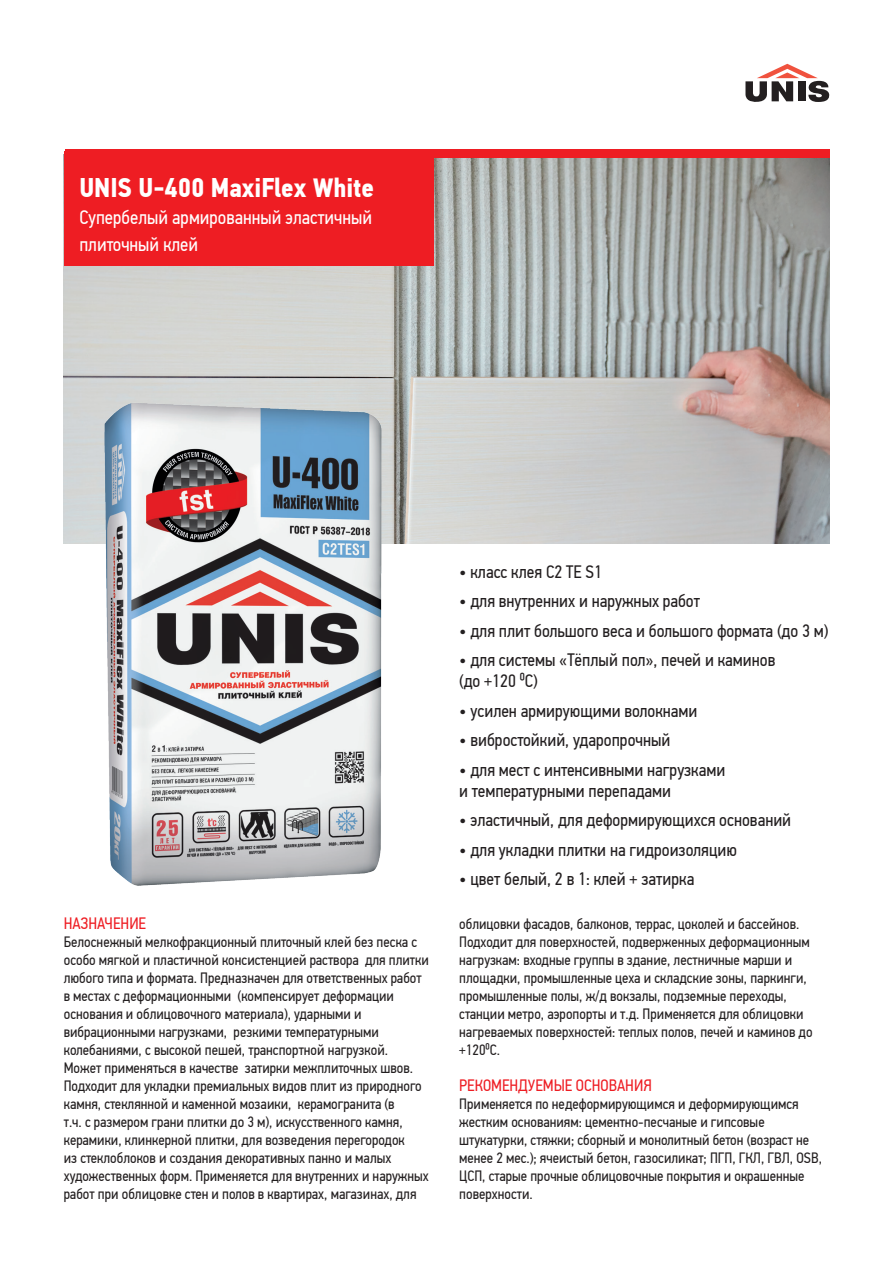
<style>
.page{position:relative;width:893px;height:1263px;background:#fff}
.page>*{position:absolute;margin:0;border:0;box-sizing:border-box;transform-origin:0 0}
.t1{font:700 27px "PF Din Text Cond Pro";color:#fff}
.t2{font:19.5px/27px "PF Din Text Cond Pro";color:#fff}
.t3{font:18px/21px "PF Din Text Cond Pro";color:#231f20}
.t4{font:16.5px "PF Din Text Cond Pro";color:#ee1d23}
.t5{font:15px/18px "PF Din Text Cond Pro";color:#231f20}
</style>
<div class="page">
<img style="left:64px;top:158px;width:765px;height:385px">
<div style="left:64px;top:151px;width:370px;height:115px;background:#ee1d23"></div>
<img style="left:82px;top:395px;width:332px;height:491px">
<div style="left:65px;top:150px;width:764px;height:8px;background:#ee1d23"></div>
<svg style="left:745px;top:64px;width:84px;height:38px"></svg>
<div style="left:798px;top:81px;width:7px;height:20px;background:#231f20"></div>
<h1 class="t1" style="left:79px;top:171px;width:296px">UNIS U-400 MaxiFlex White</h1>
<h2 class="t2" style="left:79px;top:204px;width:294px">Cупербелый армированный эластичный плиточный клей</h2>
<p class="t4" style="left:64px;top:913px;width:84px">НАЗНАЧЕНИЕ</p>
<p class="t5" style="left:64px;top:933px;width:367px">Белоснежный мелкофракционный плиточный клей без песка с особо мягкой и пластичной консистенцией раствора для плитки любого типа и формата. Предназначен для ответственных работ в местах с деформационными (компенсирует деформации основания и облицовочного материала), ударными и вибрационными нагрузками, резкими температурными колебаниями, с высокой пешей, транспортной нагрузкой.<br>Может применяться в качестве затирки межплиточных швов.<br>Подходит для укладки премиальных видов плит из природного камня, стеклянной и каменной мозаики, керамогранита (в<br>т.ч. с размером грани плитки до 3 м), искусственного камня, керамики, клинкерной плитки, для возведения перегородок<br>из стеклоблоков и создания декоративных панно и малых художественных форм. Применяется для внутренних и наружных работ при облицовке стен и полов в квартирах, магазинах, для</p>
<p class="t3" style="left:459px;top:561px;width:144px">• класс клея С2 ТЕ S1</p>
<p class="t3" style="left:459px;top:590px;width:242px">• для внутренних и наружных работ</p>
<p class="t3" style="left:459px;top:620px;width:371px">• для плит большого веса и большого формата (до 3 м)</p>
<p class="t3" style="left:459px;top:649px;width:318px">• для системы «Тёплый пол», печей и каминов (до +120 ⁰С)</p>
<p class="t3" style="left:459px;top:700px;width:240px">• усилен армирующими волокнами</p>
<p class="t3" style="left:459px;top:729px;width:213px">• вибростойкий, ударопрочный</p>
<p class="t3" style="left:459px;top:759px;width:268px">• для мест с интенсивными нагрузками и температурными перепадами</p>
<p class="t3" style="left:459px;top:809px;width:333px">• эластичный, для деформирующихся оснований</p>
<p class="t3" style="left:459px;top:839px;width:279px">• для укладки плитки на гидроизоляцию</p>
<p class="t3" style="left:459px;top:868px;width:237px">• цвет белый, 2 в 1: клей + затирка</p>
<p class="t5" style="left:459px;top:915px;width:355px">облицовки фасадов, балконов, террас, цоколей и бассейнов.<br>Подходит для поверхностей, подверженных деформационным нагрузкам: входные группы в здание, лестничные марши и площадки, промышленные цеха и складские зоны, паркинги, промышленные полы, ж/д вокзалы, подземные переходы, станции метро, аэропорты и т.д. Применяется для облицовки нагреваемых поверхностей: теплых полов, печей и каминов до +120⁰C.</p>
<p class="t4" style="left:459px;top:1075px;width:194px">РЕКОМЕНДУЕМЫЕ ОСНОВАНИЯ</p>
<p class="t5" style="left:459px;top:1095px;width:364px">Применяется по недеформирующимся и деформирующимся жестким основаниям: цементно-песчаные и гипсовые штукатурки, стяжки; сборный и монолитный бетон (возраст не менее 2 мес.); ячеистый бетон, газосиликат; ПГП, ГКЛ, ГВЛ, OSB, ЦСП, старые прочные облицовочные покрытия и окрашенные поверхности.</p>
</div>
